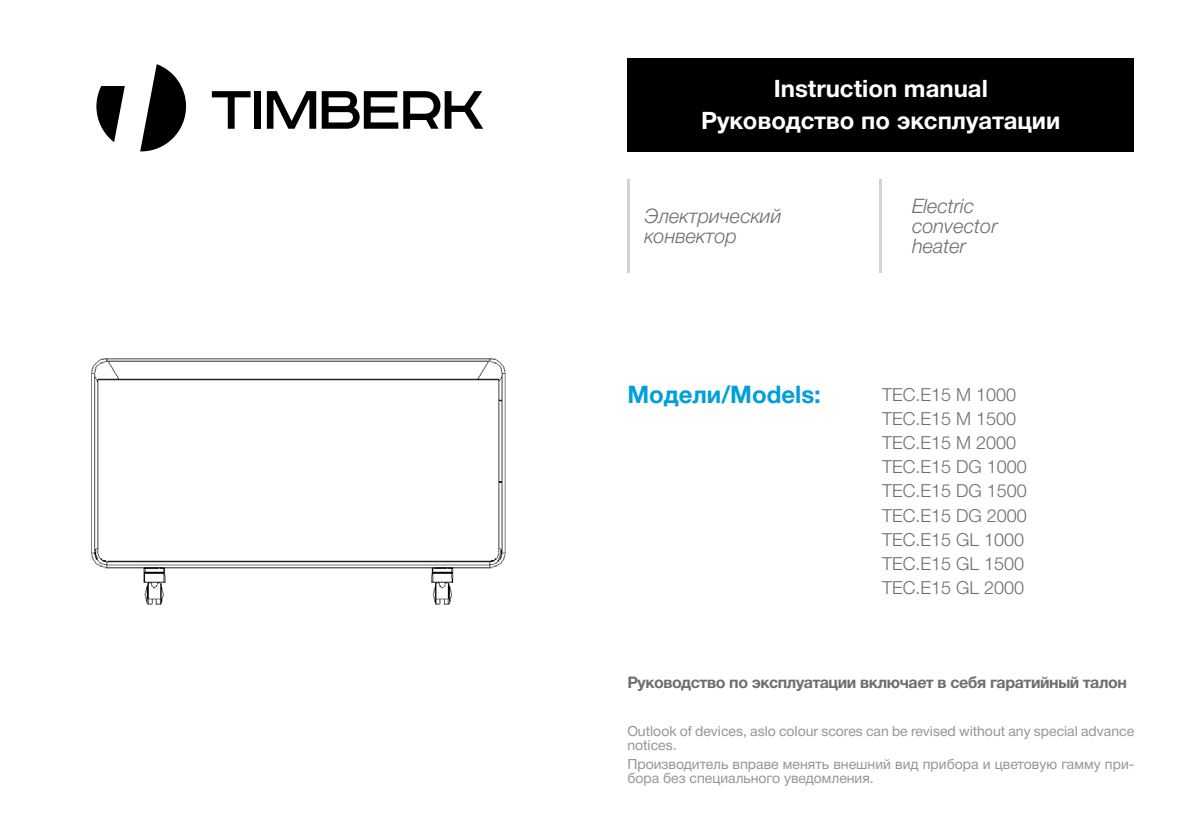
<style>
.page{position:relative;width:1191px;height:840px;background:#fff}
.page>*{position:absolute;margin:0;border:0;box-sizing:border-box;transform-origin:0 0}
.t1{font:700 24px/31.4px "Helvetica Neue Cyr";color:#fff;text-align:center}
.t2{font:700 24px "Helvetica Neue";color:#009fdb}
.t3{font:italic 300 20px/19.6px "Helvetica Neue Cyr";color:#6d6e71}
.t4{font:300 18px/24px "Helvetica Neue Cyr";color:#6d6e71}
.t5{font:700 16px "Helvetica Neue Cyr";letter-spacing:-.025em;color:#6d6e71}
.t6{font:14px/14px "Helvetica Neue Cyr";color:#939598}
</style>
<div class="page">
<div style="left:627px;top:58px;width:507px;height:93px;background:#000"></div>
<hr style="left:627px;top:179px;width:3px;height:93px;background:#d1d3d4">
<hr style="left:879px;top:179px;width:3px;height:93px;background:#d1d3d4">
<svg style="left:140px;top:64px;width:46px;height:87px"></svg>
<svg style="left:96px;top:86px;width:29px;height:56px"></svg>
<svg style="left:212px;top:91px;width:38px;height:38px"></svg>
<div style="left:254px;top:91px;width:7px;height:38px;background:#000"></div>
<svg style="left:267px;top:91px;width:49px;height:38px"></svg>
<svg style="left:322px;top:91px;width:161px;height:38px"></svg>
<img style="left:91px;top:358px;width:415px;height:247px">
<h1 class="t1" style="left:701px;top:73px;width:361px">Instruction manual<br>Руководство по эксплуатации</h1>
<h2 class="t3" style="left:644px;top:208px;width:139px">Электрический конвектор</h2>
<h2 class="t3" style="left:912px;top:198px;width:87px">Electric convector heater</h2>
<h1 class="t2" style="left:627px;top:380px;width:195px">Модели/Models:</h1>
<p class="t4" style="left:882px;top:383px;width:146px">TEC.E15 M 1000<br>TEC.E15 M 1500<br>TEC.E15 M 2000<br>TEC.E15 DG 1000<br>TEC.E15 DG 1500<br>TEC.E15 DG 2000<br>TEC.E15 GL 1000<br>TEC.E15 GL 1500<br>TEC.E15 GL 2000</p>
<p class="t5" style="left:627px;top:673px;width:501px">Руководство по эксплуатации включает в себя гаратийный талон</p>
<p class="t6" style="left:627px;top:724px;width:508px">Outlook of devices, aslo colour scores can be revised without any special advance notices.</p>
<p class="t6" style="left:627px;top:758px;width:508px">Производитель вправе менять внешний вид прибора и цветовую гамму при&shy;бора без специального уведомления.</p>
</div>
